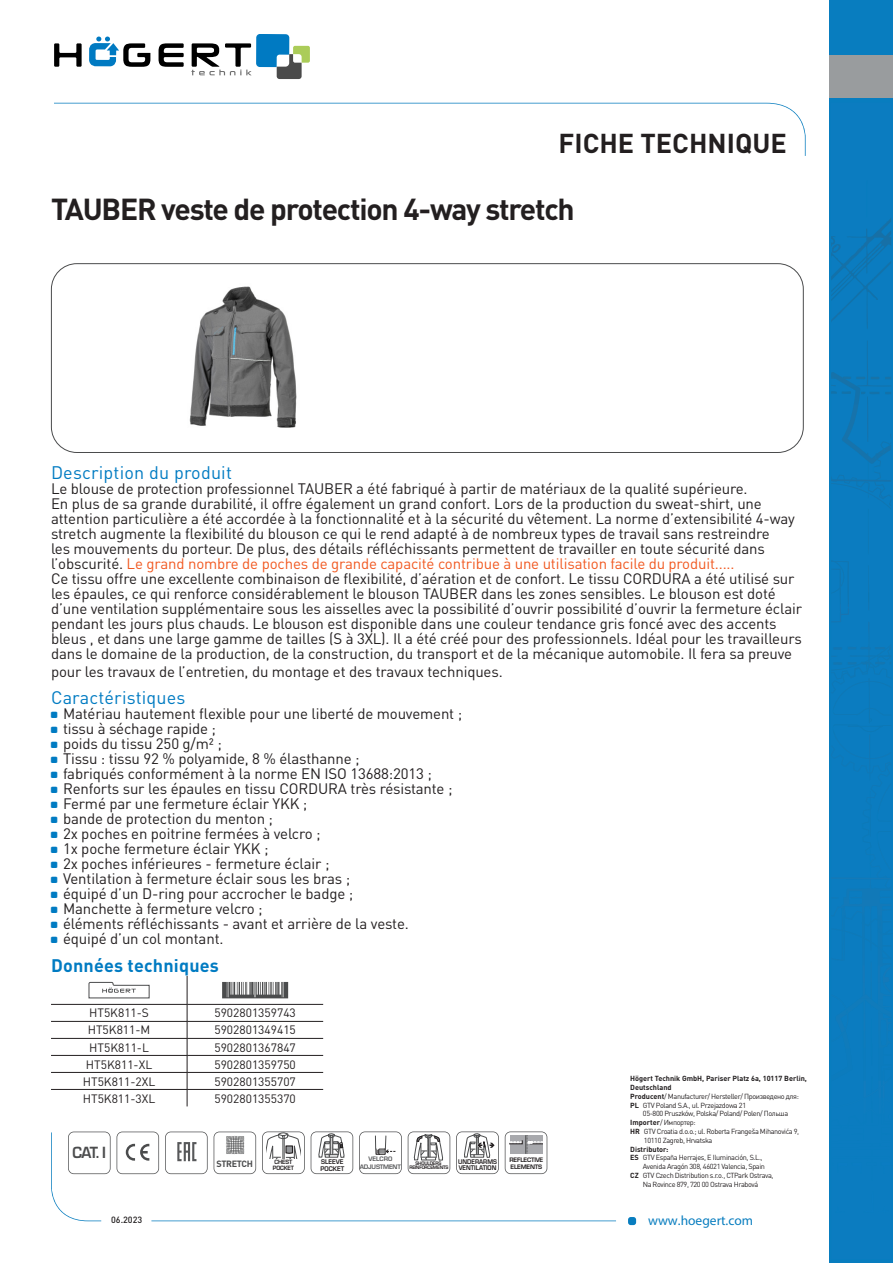
<style>
.page{position:relative;width:893px;height:1263px;background:#fff}
.page>*{position:absolute;margin:0;border:0;box-sizing:border-box;transform-origin:0 0}
.t1{font:700 30px "DIN Pro";letter-spacing:-.04em;color:#231f20}
.KARTA_PRODUKTOWA_RU{font:700 27px "DIN Pro";color:#231f20}
.Naglowki_BLUE{font:18px "DIN Pro";letter-spacing:.01em;color:#007bc2}
.Naglowki_BLUE-2{font:700 18px "DIN Pro";letter-spacing:.01em;color:#007bc2}
.Podstawowy{font:15px/15px "DIN Pro";letter-spacing:-.01em;color:#231f20}
.t2{font:700 15px "Euromode";color:#4b4c4d;scale:.93 1}
.t3{font:13.5px "Myriad Pro";color:#087dbf}
.wysrodkowanie_tekstu{font:12px "DIN Pro";color:#231f20}
.t4{font:500 9px "DIN Pro";color:#231f20}
.t5{font:700 9px "DIN Pro";letter-spacing:-.04em;color:#4b4c4d}
.t6{font:7.35px "DIN Pro";letter-spacing:-.05em;color:#231f20}
.t7{font:700 7.35px "DIN Pro";color:#231f20}
.t8{font:700 6.3px/6.3px "Euromode";color:#231f20;scale:.91 1}
.t9{font:700 6.3px/6.3px "Euromode";color:#231f20;scale:.95 1}
.t10{font:700 6px/7.1px "Euromode";letter-spacing:-.035em;color:#231f20}
.t11{font:700 6px/7.5px "Euromode";letter-spacing:-.03em;color:#57585a;text-align:center}
.t12{font:700 5.7px/5.7px "Euromode";letter-spacing:-.025em;color:#231f20;text-align:center;scale:.95 1}
.t13{font:700 4.65px/4.7px "Euromode";letter-spacing:-.05em;color:#231f20;text-align:center;scale:.95 1}
.s1{color:#f15921}
.s2{font-weight:700}
</style>
<div class="page">
<svg style="left:54px;top:43px;width:28px;height:24px"></svg>
<svg style="left:159px;top:43px;width:25px;height:24px"></svg>
<svg style="left:89px;top:37px;width:61px;height:30px"></svg>
<svg style="left:191px;top:34px;width:119px;height:45px"></svg>
<svg style="left:54px;top:103px;width:752px;height:53px"></svg>
<div style="left:628px;top:1217px;width:8px;height:8px;background:#087dbf;border-radius:3px"></div>
<svg style="left:51px;top:1132px;width:565px;height:89px"></svg>
<div style="left:830px;top:0;width:63px;height:1263px;background:#087dbf"></div>
<img style="left:831px;top:273px;width:50px;height:56px">
<img style="left:867px;top:222px;width:24px;height:44px">
<img style="left:831px;top:222px;width:56px;height:42px">
<svg style="left:831px;top:341px;width:60px;height:565px"></svg>
<img style="left:863px;top:906px;width:28px;height:76px">
<img style="left:831px;top:877px;width:60px;height:2px">
<img style="left:848px;top:647px;width:43px;height:3px">
<div style="left:830px;top:56px;width:63px;height:42px;background:#999c9e"></div>
<div style="left:51px;top:263px;width:753px;height:190px;border:1px solid #4b4c4d;border-radius:26px"></div>
<img style="left:189px;top:286px;width:108px;height:142px">
<hr style="left:51px;top:1004px;width:136px;height:1px;background:#231f20">
<hr style="left:187px;top:1004px;width:136px;height:1px;background:#231f20">
<hr style="left:51px;top:1021px;width:136px;height:1px;background:#231f20">
<hr style="left:187px;top:1021px;width:136px;height:1px;background:#231f20">
<hr style="left:51px;top:1038px;width:136px;height:1px;background:#231f20">
<hr style="left:187px;top:1038px;width:136px;height:1px;background:#231f20">
<hr style="left:51px;top:1055px;width:136px;height:1px;background:#231f20">
<hr style="left:187px;top:1055px;width:136px;height:1px;background:#231f20">
<hr style="left:51px;top:1072px;width:136px;height:1px;background:#231f20">
<hr style="left:187px;top:1072px;width:136px;height:1px;background:#231f20">
<hr style="left:51px;top:1089px;width:136px;height:1px;background:#231f20">
<hr style="left:187px;top:1089px;width:136px;height:1px;background:#231f20">
<svg style="left:187px;top:976px;width:1px;height:130px"></svg>
<svg style="left:89px;top:982px;width:61px;height:16px"></svg>
<svg style="left:222px;top:982px;width:66px;height:16px"></svg>
<svg style="left:68px;top:1131px;width:43px;height:43px"></svg>
<svg style="left:117px;top:1131px;width:42px;height:43px"></svg>
<svg style="left:165px;top:1131px;width:43px;height:43px"></svg>
<svg style="left:214px;top:1131px;width:42px;height:43px"></svg>
<svg style="left:262px;top:1131px;width:43px;height:43px"></svg>
<svg style="left:311px;top:1131px;width:42px;height:43px"></svg>
<svg style="left:359px;top:1131px;width:43px;height:43px"></svg>
<svg style="left:408px;top:1131px;width:42px;height:43px"></svg>
<svg style="left:456px;top:1131px;width:43px;height:43px"></svg>
<svg style="left:505px;top:1131px;width:42px;height:43px"></svg>
<p class="KARTA_PRODUKTOWA_RU" style="left:559px;top:121px;width:230px">FICHE TECHNIQUE</p>
<p class="t1" style="left:51px;top:184px;width:525px">TAUBER veste de protection 4-way stretch</p>
<p class="Naglowki_BLUE" style="left:51px;top:460px;width:182px">Description du produit</p>
<p class="Podstawowy" style="left:51px;top:480px;width:745px">Le blouse de protection professionnel TAUBER a été fabriqué à partir de matériaux de la qualité supérieure.<br>En plus de sa grande durabilité, il offre également un grand confort. Lors de la production du sweat-shirt, une attention particulière a été accordée à la fonctionnalité et à la sécurité du vêtement. La norme d’extensibilité 4-way stretch augmente la flexibilité du blouson ce qui le rend adapté à de nombreux types de travail sans restreindre<br>les mouvements du porteur. De plus, des détails réfléchissants permettent de travailler en toute sécurité dans l’obscurité. <span class="s1">Le grand nombre de poches de grande capacité contribue à une utilisation facile du produit.....</span></p>
<p class="Podstawowy" style="left:51px;top:570px;width:753px">Ce tissu offre une excellente combinaison de flexibilité, d’aération et de confort. Le tissu CORDURA a été utilisé sur les épaules, ce qui renforce considérablement le blouson TAUBER dans les zones sensibles. Le blouson est doté d’une ventilation supplémentaire sous les aisselles avec la possibilité d’ouvrir possibilité d’ouvrir la fermeture éclair pendant les jours plus chauds. Le blouson est disponible dans une couleur tendance gris foncé avec des accents bleus , et dans une large gamme de tailles (S à 3XL). Il a été créé pour des professionnels. Idéal pour les travailleurs dans le domaine de la production, de la construction, du transport et de la mécanique automobile. Il fera sa preuve</p>
<p class="Podstawowy" style="left:51px;top:663px;width:453px">pour les travaux de l’entretien, du montage et des travaux techniques.</p>
<p class="Naglowki_BLUE" style="left:51px;top:685px;width:136px">Caractéristiques</p>
<p class="Podstawowy" style="left:63px;top:705px;width:401px">Matériau hautement flexible pour une liberté de mouvement ;</p>
<p class="Podstawowy" style="left:63px;top:720px;width:154px">tissu à séchage rapide ;</p>
<p class="Podstawowy" style="left:63px;top:735px;width:160px">poids du tissu 250 g/m² ;</p>
<p class="Podstawowy" style="left:63px;top:750px;width:298px">Tissu : tissu 92 % polyamide, 8 % élasthanne ;</p>
<p class="Podstawowy" style="left:63px;top:765px;width:370px">fabriqués conformément à la norme EN ISO 13688:2013 ;</p>
<p class="Podstawowy" style="left:63px;top:780px;width:391px">Renforts sur les épaules en tissu CORDURA très résistante ;</p>
<p class="Podstawowy" style="left:63px;top:795px;width:246px">Fermé par une fermeture éclair YKK ;</p>
<p class="Podstawowy" style="left:63px;top:810px;width:212px">bande de protection du menton ;</p>
<p class="Podstawowy" style="left:63px;top:825px;width:259px">2x poches en poitrine fermées à velcro ;</p>
<p class="Podstawowy" style="left:63px;top:840px;width:207px">1x poche fermeture éclair YKK ;</p>
<p class="Podstawowy" style="left:63px;top:855px;width:268px">2x poches inférieures - fermeture éclair ;</p>
<p class="Podstawowy" style="left:63px;top:870px;width:289px">Ventilation à fermeture éclair sous les bras ;</p>
<p class="Podstawowy" style="left:63px;top:885px;width:292px">équipé d’un D-ring pour accrocher le badge ;</p>
<p class="Podstawowy" style="left:63px;top:900px;width:201px">Manchette à fermeture velcro ;</p>
<p class="Podstawowy" style="left:63px;top:915px;width:347px">éléments réfléchissants - avant et arrière de la veste.</p>
<p class="Podstawowy" style="left:63px;top:930px;width:162px">équipé d’un col montant.</p>
<p class="Naglowki_BLUE-2" style="left:51px;top:950px;width:169px">Données techniques</p>
<p class="wysrodkowanie_tekstu" style="left:89px;top:1005px;width:61px">HT5K811-S</p>
<p class="wysrodkowanie_tekstu" style="left:214px;top:1005px;width:83px">5902801359743</p>
<p class="wysrodkowanie_tekstu" style="left:88px;top:1022px;width:64px">HT5K811-M</p>
<p class="wysrodkowanie_tekstu" style="left:214px;top:1022px;width:83px">5902801349415</p>
<p class="wysrodkowanie_tekstu" style="left:89px;top:1039px;width:61px">HT5K811-L</p>
<p class="wysrodkowanie_tekstu" style="left:214px;top:1039px;width:83px">5902801367847</p>
<p class="wysrodkowanie_tekstu" style="left:86px;top:1056px;width:68px">HT5K811-XL</p>
<p class="wysrodkowanie_tekstu" style="left:214px;top:1056px;width:83px">5902801359750</p>
<p class="wysrodkowanie_tekstu" style="left:83px;top:1073px;width:74px">HT5K811-2XL</p>
<p class="wysrodkowanie_tekstu" style="left:214px;top:1073px;width:83px">5902801355707</p>
<p class="wysrodkowanie_tekstu" style="left:83px;top:1090px;width:74px">HT5K811-3XL</p>
<p class="wysrodkowanie_tekstu" style="left:214px;top:1090px;width:83px">5902801355370</p>
<p class="t2" style="left:72px;top:1143px;width:38px">CAT. I</p>
<p class="t5" style="left:217px;top:1157px;width:38px">STRETCH</p>
<p class="t12" style="left:273px;top:1159px;width:24px">CHEST<br>POCKET</p>
<p class="t9" style="left:320px;top:1159px;width:27px">SLEEVE<br>POCKET</p>
<p class="t11" style="left:360px;top:1155px;width:43px">VELCRO<br>ADJUSTMENT</p>
<p class="t13" style="left:409px;top:1161px;width:43px">SHOULDERS<br>REINFORCEMENTS</p>
<p class="t8" style="left:458px;top:1159px;width:44px">UNDERARMS<br>VENTILATION</p>
<p class="t10" style="left:509px;top:1156px;width:35px">REFLECTIVE<br>ELEMENTS</p>
<p class="t7" style="left:630px;top:1072px;width:178px">Högert Technik GmbH, Pariser Platz 6a, 10117 Berlin,</p>
<p class="t7" style="left:630px;top:1081px;width:43px">Deutschland</p>
<p class="t6" style="left:630px;top:1091px;width:170px"><span class="s2">Producent</span>/ Manufacturer/ Hersteller/ Произведено для:</p>
<p class="t6" style="left:630px;top:1100px;width:117px"><span class="s2">PL</span> GTV Poland S.A., ul. Przejazdowa 21</p>
<p class="t6" style="left:643px;top:1109px;width:147px">05-800 Pruszków, Polska/ Poland/ Polen/ Польша</p>
<p class="t6" style="left:630px;top:1117px;width:67px"><span class="s2">Importer</span>/ Импортер:</p>
<p class="t6" style="left:630px;top:1126px;width:171px"><span class="s2">HR</span> GTV Croatia d.o.o.; ul. Roberta Frangeša Mihanovića 9,</p>
<p class="t6" style="left:644px;top:1135px;width:70px">10110 Zagreb, Hrvatska</p>
<p class="t7" style="left:630px;top:1143px;width:40px">Distributor:</p>
<p class="t6" style="left:630px;top:1153px;width:134px"><span class="s2">ES</span> GTV España Herrajes, E Iluminación, S.L.,</p>
<p class="t6" style="left:643px;top:1161px;width:124px">Avenida Aragón 308, 46021 Valencia, Spain</p>
<p class="t6" style="left:630px;top:1170px;width:145px"><span class="s2">CZ</span> GTV Czech Distribution s.r.o., CTPark Ostrava,</p>
<p class="t6" style="left:643px;top:1179px;width:117px">Na Rovince 879, 720 00 Ostrava Hrabová</p>
<p class="t4" style="left:111px;top:1213px;width:33px">06.2023</p>
<p class="t3" style="left:648px;top:1212px;width:107px">www.hoegert.com</p>
</div>
